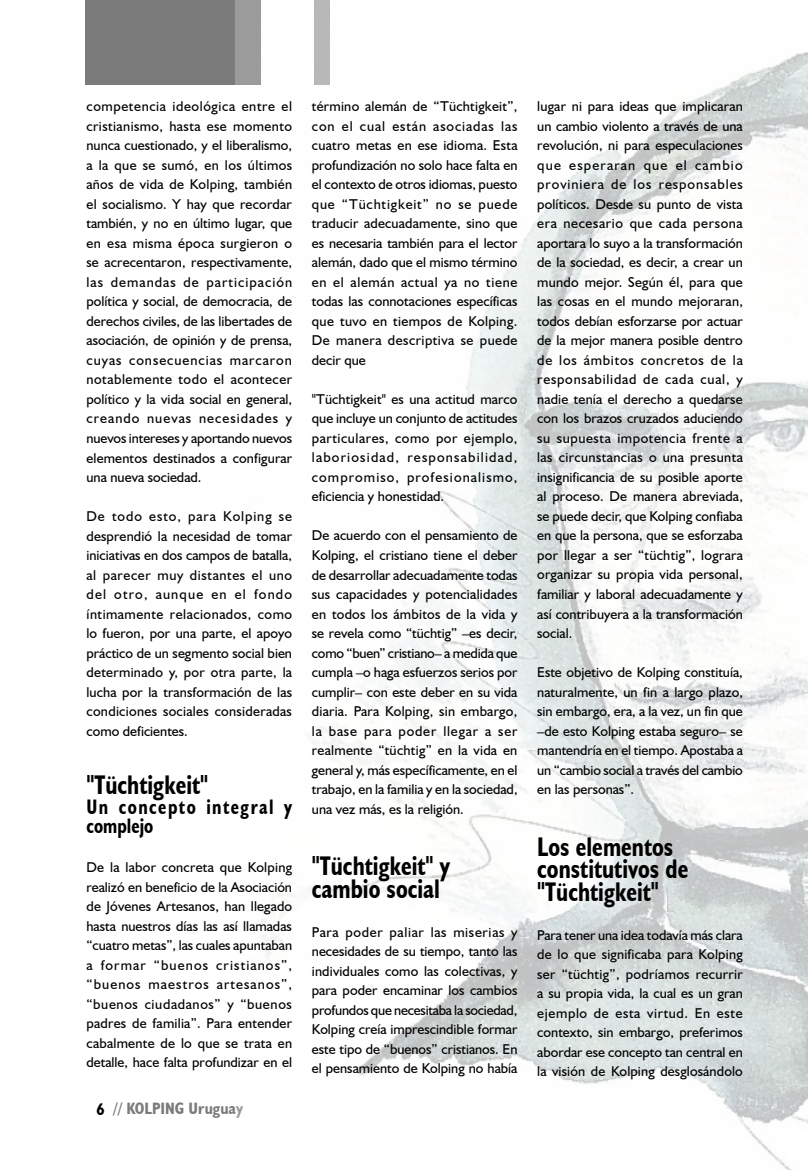
<style>
.page{position:relative;width:808px;height:1170px;background:#fff}
.page>*{position:absolute;margin:0;border:0;box-sizing:border-box;transform-origin:0 0}
.t1{font:700 condensed 27px/22.5px "Humanist 521 BT";color:#000;scale:.9 1}
.t2{font:700 condensed 21px/19.5px "Humanist 521 BT";letter-spacing:.075em;color:#000;scale:.9 1}
.t3{font:700 condensed 16.5px "Humanist 521 BT";color:#7c7b7b}
.t4{font:14.25px/19.5px "Humanist 521 BT";color:#000;text-align:justify}
.s1{color:#000}
</style>
<div class="page">
<div style="left:85px;top:0;width:176px;height:85px;background:#7c7b7b"></div>
<img style="left:235px;top:0;width:573px;height:1169px">
<p class="t4" style="left:87px;top:96px;width:207px">competencia ideológica entre el cristianismo, hasta ese momento nunca cuestionado, y el liberalismo, a la que se sumó, en los últimos años de vida de Kolping, también el socialismo. Y hay que recordar también, y no en último lugar, que en esa misma época surgieron o se acrecentaron, respectivamente, las demandas de participación política y social, de democracia, de derechos civiles, de las libertades de asociación, de opinión y de prensa, cuyas consecuencias marcaron notablemente todo el acontecer político y la vida social en general, creando nuevas necesidades y nuevos intereses y aportando nuevos elementos destinados a configurar una nueva sociedad.</p>
<p class="t4" style="left:87px;top:506px;width:207px">De todo esto, para Kolping se desprendió la necesidad de tomar iniciativas en dos campos de batalla, al parecer muy distantes el uno del otro, aunque en el fondo íntimamente relacionados, como lo fueron, por una parte, el apoyo práctico de un segmento social bien determinado y, por otra parte, la lucha por la transformación de las condiciones sociales consideradas como deficientes.</p>
<h1 class="t1" style="left:87px;top:773px;width:137px">"Tüchtigkeit"</h1>
<h2 class="t2" style="left:87px;top:796px;width:230px">Un concepto integral y complejo</h2>
<p class="t4" style="left:87px;top:857px;width:207px">De la labor concreta que Kolping realizó en beneficio de la Asociación de Jóvenes Artesanos, han llegado hasta nuestros días las así llamadas “cuatro metas”, las cuales apuntaban a formar “buenos cristianos”, “buenos maestros artesanos”, “buenos ciudadanos” y “buenos padres de familia”. Para entender cabalmente de lo que se trata en detalle, hace falta profundizar en el</p>
<p class="t3" style="left:97px;top:1098px;width:148px"><span class="s1">6</span> // KOLPING Uruguay</p>
<p class="t4" style="left:312px;top:96px;width:207px">término alemán de “Tüchtigkeit”, con el cual están asociadas las cuatro metas en ese idioma. Esta profundización no solo hace falta en el contexto de otros idiomas, puesto que “Tüchtigkeit” no se puede traducir adecuadamente, sino que es necesaria también para el lector alemán, dado que el mismo término en el alemán actual ya no tiene todas las connotaciones específicas que tuvo en tiempos de Kolping.<br>De manera descriptiva se puede decir que</p>
<p class="t4" style="left:312px;top:389px;width:207px">"Tüchtigkeit" es una actitud marco que incluye un conjunto de actitudes particulares, como por ejemplo, laboriosidad, responsabilidad, compromiso, profesionalismo, eficiencia y honestidad.</p>
<p class="t4" style="left:312px;top:525px;width:207px">De acuerdo con el pensamiento de Kolping, el cristiano tiene el deber de desarrollar adecuadamente todas sus capacidades y potencialidades en todos los ámbitos de la vida y se revela como “tüchtig” –es decir, como “buen” cristiano– a medida que cumpla –o haga esfuerzos serios por cumplir– con este deber en su vida diaria. Para Kolping, sin embargo, la base para poder llegar a ser realmente “tüchtig” en la vida en general y, más específicamente, en el trabajo, en la familia y en la sociedad, una vez más, es la religión.</p>
<h1 class="t1" style="left:312px;top:854px;width:155px">"Tüchtigkeit" y cambio social</h1>
<p class="t4" style="left:312px;top:921px;width:207px">Para poder paliar las miserias y necesidades de su tiempo, tanto las individuales como las colectivas, y para poder encaminar los cambios profundos que necesitaba la sociedad, Kolping creía imprescindible formar este tipo de “buenos” cristianos. En el pensamiento de Kolping no había</p>
<p class="t4" style="left:537px;top:96px;width:207px">lugar ni para ideas que implicaran un cambio violento a través de una revolución, ni para especulaciones que esperaran que el cambio proviniera de los responsables políticos. Desde su punto de vista era necesario que cada persona aportara lo suyo a la transformación de la sociedad, es decir, a crear un mundo mejor. Según él, para que las cosas en el mundo mejoraran, todos debían esforzarse por actuar de la mejor manera posible dentro de los ámbitos concretos de la responsabilidad de cada cual, y nadie tenía el derecho a quedarse con los brazos cruzados aduciendo su supuesta impotencia frente a las circunstancias o una presunta insignificancia de su posible aporte al proceso. De manera abreviada, se puede decir, que Kolping confiaba en que la persona, que se esforzaba por llegar a ser “tüchtig”, lograra organizar su propia vida personal, familiar y laboral adecuadamente y así contribuyera a la transformación social.</p>
<p class="t4" style="left:537px;top:662px;width:207px">Este objetivo de Kolping constituía, naturalmente, un fin a largo plazo, sin embargo, era, a la vez, un fin que –de esto Kolping estaba seguro– se mantendría en el tiempo. Apostaba a un “cambio social a través del cambio en las personas”.</p>
<h1 class="t1" style="left:537px;top:834px;width:170px">Los elementos constitutivos de "Tüchtigkeit"</h1>
<p class="t4" style="left:537px;top:924px;width:207px">Para tener una idea todavía más clara de lo que significaba para Kolping ser “tüchtig”, podríamos recurrir a su propia vida, la cual es un gran ejemplo de esta virtud. En este contexto, sin embargo, preferimos abordar ese concepto tan central en la visión de Kolping desglosándolo</p>
</div>
